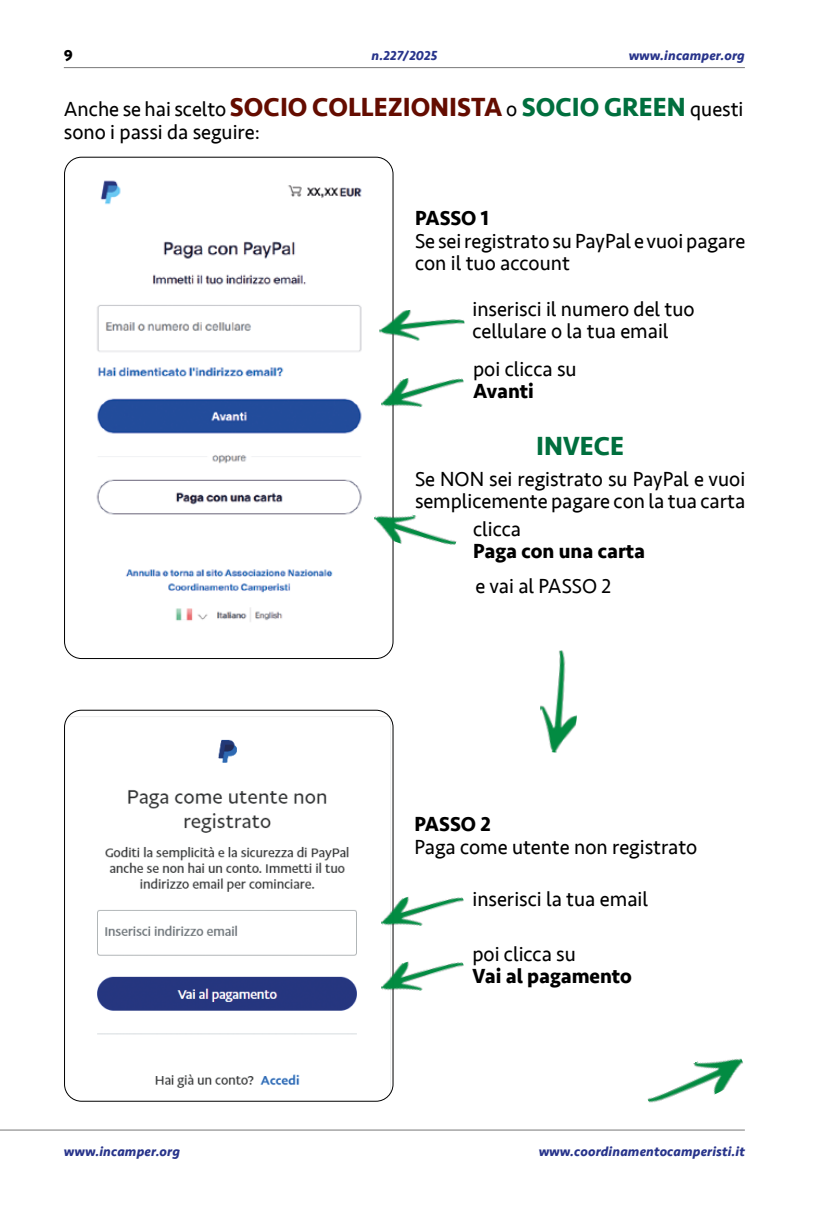
<style>
.page{position:relative;width:830px;height:1212px;background:#fff}
.page>*{position:absolute;margin:0;border:0;box-sizing:border-box;transform-origin:0 0}
.t1{font:700 27px "Seravek";color:#006f3e}
.t2{font:21px/22.5px "Seravek";color:#000}
.t3{font:700 21px "Seravek";color:#000}
.t4{font:700 16.5px "Seravek";color:#000}
.t5{font:italic 700 13.5px "Seravek";letter-spacing:.01em;color:#28348b}
.s1{font-weight:700;font-size:27px;color:#640c00}
.s2{font-weight:700;font-size:27px;color:#006f3e}
</style>
<div class="page">
<hr style="left:0;top:1129px;width:744px;height:1px;background:#878787">
<hr style="left:64px;top:67px;width:680px;height:1px;background:#878787">
<img style="left:64px;top:157px;width:329px;height:501px">
<img style="left:64px;top:710px;width:329px;height:391px">
<img style="left:540px;top:650px;width:37px;height:103px">
<img style="left:647px;top:1058px;width:96px;height:45px">
<img style="left:369px;top:503px;width:88px;height:57px">
<img style="left:377px;top:303px;width:88px;height:43px">
<img style="left:376px;top:946px;width:88px;height:56px">
<img style="left:376px;top:881px;width:88px;height:56px">
<img style="left:376px;top:362px;width:88px;height:56px">
<p class="t4" style="left:64px;top:42px;width:11px">9</p>
<p class="t5" style="left:371px;top:45px;width:67px">n.227/2025</p>
<p class="t5" style="left:628px;top:45px;width:118px">www.incamper.org</p>
<p class="t2" style="left:64px;top:98px;width:680px">Anche se hai scelto <span class="s1">SOCIO COLLEZIONISTA</span> o <span class="s2">SOCIO GREEN</span> questi sono i passi da seguire:</p>
<p class="t3" style="left:415px;top:202px;width:75px">PASSO 1</p>
<p class="t2" style="left:415px;top:230px;width:331px">Se sei registrato su PayPal e vuoi pagare con il tuo account</p>
<p class="t2" style="left:472px;top:298px;width:224px">inserisci il numero del tuo cellulare o la tua email</p>
<p class="t2" style="left:473px;top:357px;width:105px">poi clicca su</p>
<p class="t3" style="left:473px;top:374px;width:62px">Avanti</p>
<p class="t1" style="left:536px;top:424px;width:89px">INVECE</p>
<p class="t2" style="left:415px;top:467px;width:331px">Se NON sei registrato su PayPal e vuoi semplicemente pagare con la tua carta</p>
<p class="t2" style="left:473px;top:517px;width:49px">clicca</p>
<p class="t3" style="left:473px;top:534px;width:173px">Paga con una carta</p>
<p class="t2" style="left:475px;top:574px;width:137px">e vai al PASSO 2</p>
<p class="t3" style="left:414px;top:808px;width:78px">PASSO 2</p>
<p class="t2" style="left:414px;top:836px;width:284px">Paga come utente non registrato</p>
<p class="t2" style="left:472px;top:887px;width:177px">inserisci la tua email</p>
<p class="t5" style="left:64px;top:1140px;width:118px">www.incamper.org</p>
<p class="t2" style="left:472px;top:942px;width:105px">poi clicca su</p>
<p class="t3" style="left:472px;top:959px;width:161px">Vai al pagamento</p>
<p class="t5" style="left:538px;top:1140px;width:207px">www.coordinamentocamperisti.it</p>
</div>
